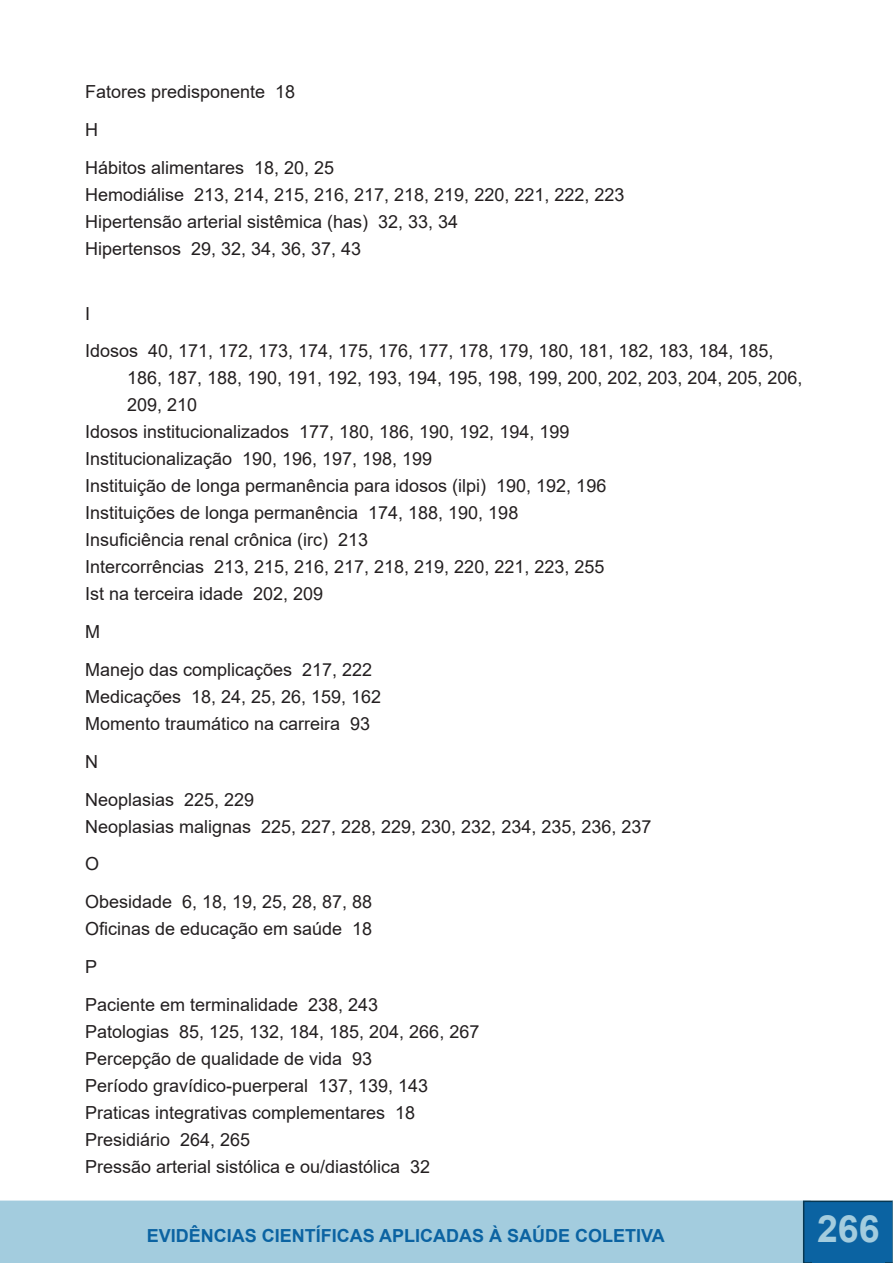
<style>
.page{position:relative;width:893px;height:1263px;background:#fff}
.page>*{position:absolute;margin:0;border:0;box-sizing:border-box;transform-origin:0 0}
.t1{font:700 37.5px "Arial";color:#a3ccde}
.t2{font:18px/27px "Arial";color:#231f20}
.t3{font:700 18px "Arial";color:#0b63a2}
</style>
<div class="page">
<div style="left:1px;top:1201px;width:809px;height:61px;background:#a3ccde"></div>
<div style="left:0;top:1200px;width:811px;height:63px;border:2px solid #a3ccde"></div>
<div style="left:803px;top:1200px;width:90px;height:63px;background:#0b63a2;border:2px solid #073852"></div>
<div style="left:812px;top:1214px;width:72px;height:49px;background:#0b63a2"></div>
<svg style="left:892px;top:1200px;width:1px;height:62px"></svg>
<p class="t2" style="left:85px;top:78px;width:212px">Fatores predisponente 18</p>
<p class="t2" style="left:85px;top:116px;width:14px">H</p>
<p class="t2" style="left:85px;top:154px;width:251px">Hábitos alimentares 18, 20, 25</p>
<p class="t2" style="left:85px;top:181px;width:541px">Hemodiálise 213, 214, 215, 216, 217, 218, 219, 220, 221, 222, 223</p>
<p class="t2" style="left:85px;top:208px;width:375px">Hipertensão arterial sistêmica (has) 32, 33, 34</p>
<p class="t2" style="left:85px;top:235px;width:278px">Hipertensos 29, 32, 34, 36, 37, 43</p>
<p class="t2" style="left:85px;top:300px;width:7px">I</p>
<p class="t2" style="left:127px;top:337px;width:677px;text-indent:-42px">Idosos 40, 171, 172, 173, 174, 175, 176, 177, 178, 179, 180, 181, 182, 183, 184, 185,<br>186, 187, 188, 190, 191, 192, 193, 194, 195, 198, 199, 200, 202, 203, 204, 205, 206,<br>209, 210</p>
<p class="t2" style="left:85px;top:418px;width:486px">Idosos institucionalizados 177, 180, 186, 190, 192, 194, 199</p>
<p class="t2" style="left:85px;top:445px;width:349px">Institucionalização 190, 196, 197, 198, 199</p>
<p class="t2" style="left:85px;top:472px;width:523px">Instituição de longa permanência para idosos (ilpi) 190, 192, 196</p>
<p class="t2" style="left:85px;top:499px;width:435px">Instituições de longa permanência 174, 188, 190, 198</p>
<p class="t2" style="left:85px;top:526px;width:285px">Insuficiência renal crônica (irc) 213</p>
<p class="t2" style="left:85px;top:553px;width:521px">Intercorrências 213, 215, 216, 217, 218, 219, 220, 221, 223, 255</p>
<p class="t2" style="left:85px;top:580px;width:240px">Ist na terceira idade 202, 209</p>
<p class="t2" style="left:85px;top:618px;width:16px">M</p>
<p class="t2" style="left:85px;top:656px;width:289px">Manejo das complicações 217, 222</p>
<p class="t2" style="left:85px;top:683px;width:298px">Medicações 18, 24, 25, 26, 159, 162</p>
<p class="t2" style="left:85px;top:710px;width:287px">Momento traumático na carreira 93</p>
<p class="t2" style="left:85px;top:748px;width:14px">N</p>
<p class="t2" style="left:85px;top:786px;width:171px">Neoplasias 225, 229</p>
<p class="t2" style="left:85px;top:813px;width:568px">Neoplasias malignas 225, 227, 228, 229, 230, 232, 234, 235, 236, 237</p>
<p class="t2" style="left:85px;top:850px;width:16px">O</p>
<p class="t2" style="left:85px;top:888px;width:289px">Obesidade 6, 18, 19, 25, 28, 87, 88</p>
<p class="t2" style="left:85px;top:915px;width:289px">Oficinas de educação em saúde 18</p>
<p class="t2" style="left:85px;top:953px;width:14px">P</p>
<p class="t2" style="left:85px;top:991px;width:295px">Paciente em terminalidade 238, 243</p>
<p class="t2" style="left:85px;top:1018px;width:396px">Patologias 85, 125, 132, 184, 185, 204, 266, 267</p>
<p class="t2" style="left:85px;top:1045px;width:289px">Percepção de qualidade de vida 93</p>
<p class="t2" style="left:85px;top:1072px;width:345px">Período gravídico-puerperal 137, 139, 143</p>
<p class="t2" style="left:85px;top:1099px;width:332px">Praticas integrativas complementares 18</p>
<p class="t2" style="left:85px;top:1126px;width:167px">Presidiário 264, 265</p>
<p class="t2" style="left:85px;top:1153px;width:347px">Pressão arterial sistólica e ou/diastólica 32</p>
<p class="t3" style="left:147px;top:1223px;width:520px">EVIDÊNCIAS CIENTÍFICAS APLICADAS À SAÚDE COLETIVA</p>
<h1 class="t1" style="left:817px;top:1202px;width:64px">266</h1>
</div>
